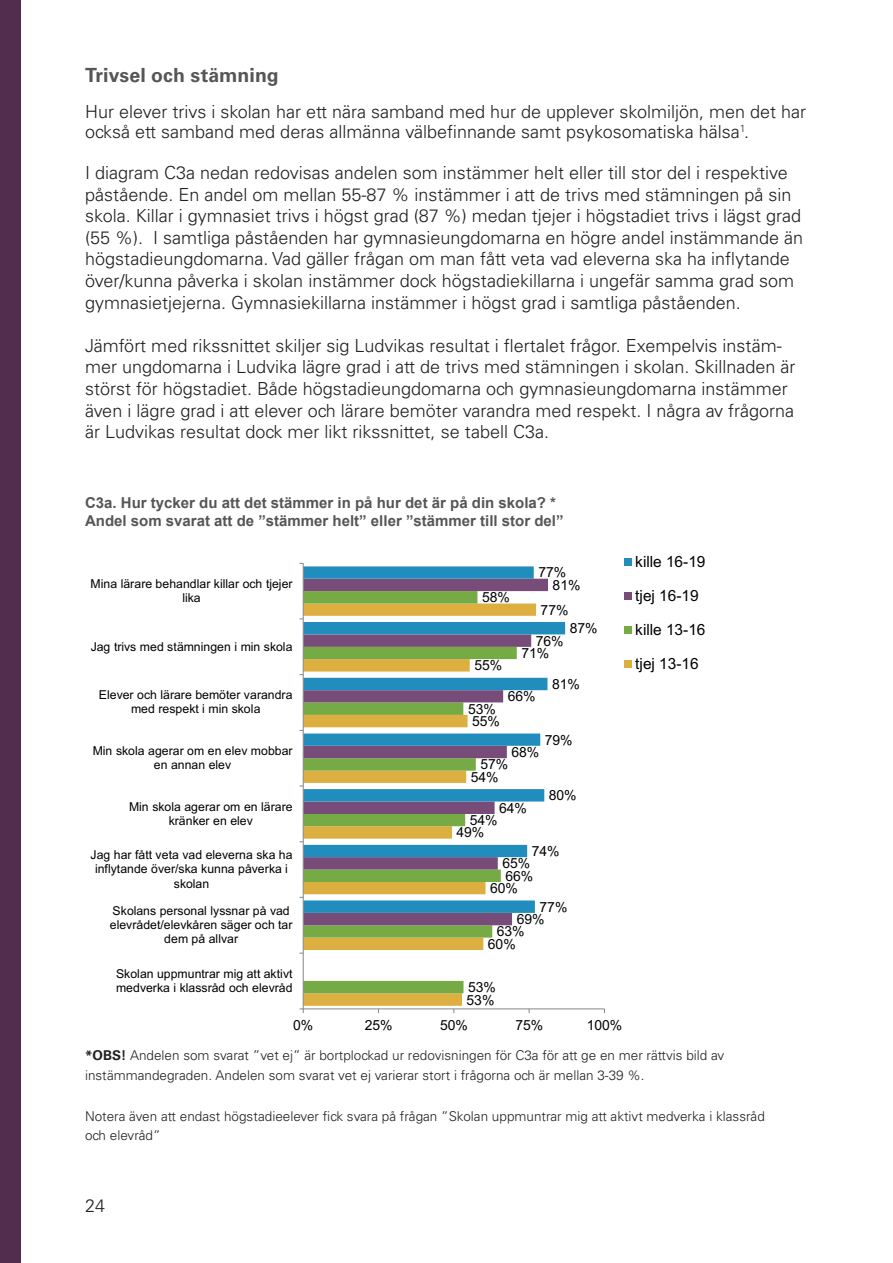
<style>
.page{position:relative;width:893px;height:1263px;background:#fff}
.page>*{position:absolute;margin:0;border:0;box-sizing:border-box;transform-origin:0 0}
.Kapitelrubrik_ej_toc{font:700 19.5px "Univers LT Std";letter-spacing:.005em;color:#565655}
.Brödtext{font:300 18px/21.6px "Univers LT Std";color:#231f20}
.t1{font:15.45px/33.8px "Arial";color:#000}
.Bildtext{font:700 15px "Arial";color:#565655}
.t2{font:13.95px "Arial";letter-spacing:-.005em;color:#000}
.Brödtext-2{font:300 13.5px/19.5px "Univers LT Std";color:#231f20}
.t3{font:12.3px/14.2px "Arial";letter-spacing:.005em;color:#000;text-align:center}
.s1{font-weight:700}
</style>
<div class="page">
<div style="left:0;top:0;width:20px;height:1263px;background:#532d4e"></div>
<svg style="left:304px;top:993px;width:160px;height:13px;background:#dbb248"></svg>
<svg style="left:304px;top:925px;width:208px;height:68px"></svg>
<div style="left:304px;top:913px;width:209px;height:12px;background:#784c78"></div>
<svg style="left:304px;top:566px;width:261px;height:347px"></svg>
<hr style="left:303px;top:1008px;width:301px;height:1px;background:#868686">
<hr style="left:303px;top:563px;width:1px;height:446px;background:#868686">
<svg style="left:299px;top:1008px;width:5px;height:5px"></svg>
<div style="left:624px;top:558px;width:8px;height:8px;background:#218dbc"></div>
<div style="left:624px;top:592px;width:8px;height:8px;background:#784c78"></div>
<div style="left:624px;top:626px;width:8px;height:8px;background:#75aa44"></div>
<div style="left:624px;top:660px;width:8px;height:8px;background:#ddaf40"></div>
<p class="Kapitelrubrik_ej_toc" style="left:85px;top:63px;width:195px">Trivsel och stämning</p>
<p class="Brödtext" style="left:85px;top:102px;width:723px;line-height:19.5px">Hur elever trivs i skolan har ett nära samband med hur de upplever skolmiljön, men det har också ett samband med deras allmänna välbefinnande samt psykosomatiska hälsa<sup>1</sup>.</p>
<p class="Brödtext" style="left:85px;top:162px;width:719px">I diagram C3a nedan redovisas andelen som instämmer helt eller till stor del i respektive påstående. En andel om mellan 55-87 % instämmer i att de trivs med stämningen på sin skola. Killar i gymnasiet trivs i högst grad (87 %) medan tjejer i högstadiet trivs i lägst grad (55 %). I samtliga påståenden har gymnasieungdomarna en högre andel instämmande än högstadieungdomarna. Vad gäller frågan om man fått veta vad eleverna ska ha inflytande över/kunna påverka i skolan instämmer dock högstadiekillarna i ungefär samma grad som gymnasietjejerna. Gymnasiekillarna instämmer i högst grad i samtliga påståenden.</p>
<p class="Brödtext" style="left:85px;top:335px;width:712px">Jämfört med rikssnittet skiljer sig Ludvikas resultat i flertalet frågor. Exempelvis instäm&shy;mer ungdomarna i Ludvika lägre grad i att de trivs med stämningen i skolan. Skillnaden är störst för högstadiet. Både högstadieungdomarna och gymnasieungdomarna instämmer även i lägre grad i att elever och lärare bemöter varandra med respekt. I några av frågorna är Ludvikas resultat dock mer likt rikssnittet, se tabell C3a.</p>
<p class="Bildtext" style="left:85px;top:493px;width:472px">C3a. Hur tycker du att det stämmer in på hur det är på din skola? *</p>
<p class="Bildtext" style="left:85px;top:511px;width:480px">Andel som svarat att de ”stämmer helt” eller ”stämmer till stor del”</p>
<p class="t3" style="left:91px;top:576px;width:203px">Mina lärare behandlar killar och tjejer lika</p>
<p class="t2" style="left:482px;top:588px;width:29px">58%</p>
<p class="t2" style="left:538px;top:563px;width:29px">77%</p>
<p class="t2" style="left:553px;top:575px;width:29px">81%</p>
<p class="t2" style="left:541px;top:600px;width:29px">77%</p>
<p class="t3" style="left:91px;top:639px;width:203px">Jag trivs med stämningen i min skola</p>
<p class="t2" style="left:474px;top:656px;width:29px">55%</p>
<p class="t2" style="left:570px;top:619px;width:29px">87%</p>
<p class="t2" style="left:536px;top:631px;width:29px">76%</p>
<p class="t2" style="left:521px;top:643px;width:29px">71%</p>
<p class="t3" style="left:99px;top:688px;width:195px">Elever och lärare bemöter varandra med respekt i min skola</p>
<p class="t2" style="left:468px;top:699px;width:29px">53%</p>
<p class="t2" style="left:472px;top:711px;width:29px">55%</p>
<p class="t2" style="left:508px;top:687px;width:29px">66%</p>
<p class="t2" style="left:552px;top:674px;width:29px">81%</p>
<p class="t3" style="left:93px;top:743px;width:201px">Min skola agerar om en elev mobbar en annan elev</p>
<p class="t2" style="left:545px;top:730px;width:29px">79%</p>
<p class="t2" style="left:511px;top:742px;width:29px">68%</p>
<p class="t2" style="left:480px;top:755px;width:29px">57%</p>
<p class="t2" style="left:471px;top:767px;width:29px">54%</p>
<p class="t3" style="left:129px;top:799px;width:165px">Min skola agerar om en lärare kränker en elev</p>
<p class="t2" style="left:499px;top:798px;width:29px">64%</p>
<p class="t2" style="left:470px;top:810px;width:29px">54%</p>
<p class="t2" style="left:456px;top:823px;width:29px">49%</p>
<p class="t2" style="left:549px;top:786px;width:29px">80%</p>
<p class="t3" style="left:91px;top:848px;width:203px">Jag har fått veta vad eleverna ska ha inflytande över/ska kunna påverka i skolan</p>
<p class="t2" style="left:532px;top:841px;width:29px">74%</p>
<p class="t2" style="left:502px;top:854px;width:29px">65%</p>
<p class="t2" style="left:505px;top:866px;width:29px">66%</p>
<p class="t2" style="left:490px;top:879px;width:29px">60%</p>
<p class="t3" style="left:110px;top:903px;width:184px">Skolans personal lyssnar på vad elevrådet/elevkåren säger och tar dem på allvar</p>
<p class="t2" style="left:540px;top:897px;width:29px">77%</p>
<p class="t2" style="left:517px;top:909px;width:29px">69%</p>
<p class="t2" style="left:497px;top:922px;width:29px">63%</p>
<p class="t2" style="left:488px;top:934px;width:29px">60%</p>
<p class="t3" style="left:116px;top:966px;width:178px;text-align:left">Skolan uppmuntrar mig att aktivt medverka i klassråd och elevråd</p>
<p class="t2" style="left:468px;top:977px;width:29px">53%</p>
<p class="t2" style="left:467px;top:990px;width:29px">53%</p>
<p class="t2" style="left:293px;top:1015px;width:22px">0%</p>
<p class="t2" style="left:365px;top:1015px;width:29px">25%</p>
<p class="t2" style="left:440px;top:1015px;width:29px">50%</p>
<p class="t2" style="left:515px;top:1015px;width:29px">75%</p>
<p class="t2" style="left:587px;top:1015px;width:37px">100%</p>
<p class="t1" style="left:635px;top:545px;width:72px">kille 16-19 tjej 16-19 kille 13-16 tjej 13-16</p>
<p class="Brödtext-2" style="left:85px;top:1045px;width:641px"><span class="s1">*OBS!</span> Andelen som svarat ”vet ej” är bortplockad ur redovisningen för C3a för att ge en mer rättvis bild av instämmandegraden. Andelen som svarat vet ej varierar stort i frågorna och är mellan 3-39 %.</p>
<p class="Brödtext-2" style="left:85px;top:1106px;width:681px">Notera även att endast högstadieelever fick svara på frågan ”Skolan uppmuntrar mig att aktivt medverka i klassråd och elevråd”</p>
<p class="Brödtext" style="left:85px;top:1195px;width:22px">24</p>
</div>
